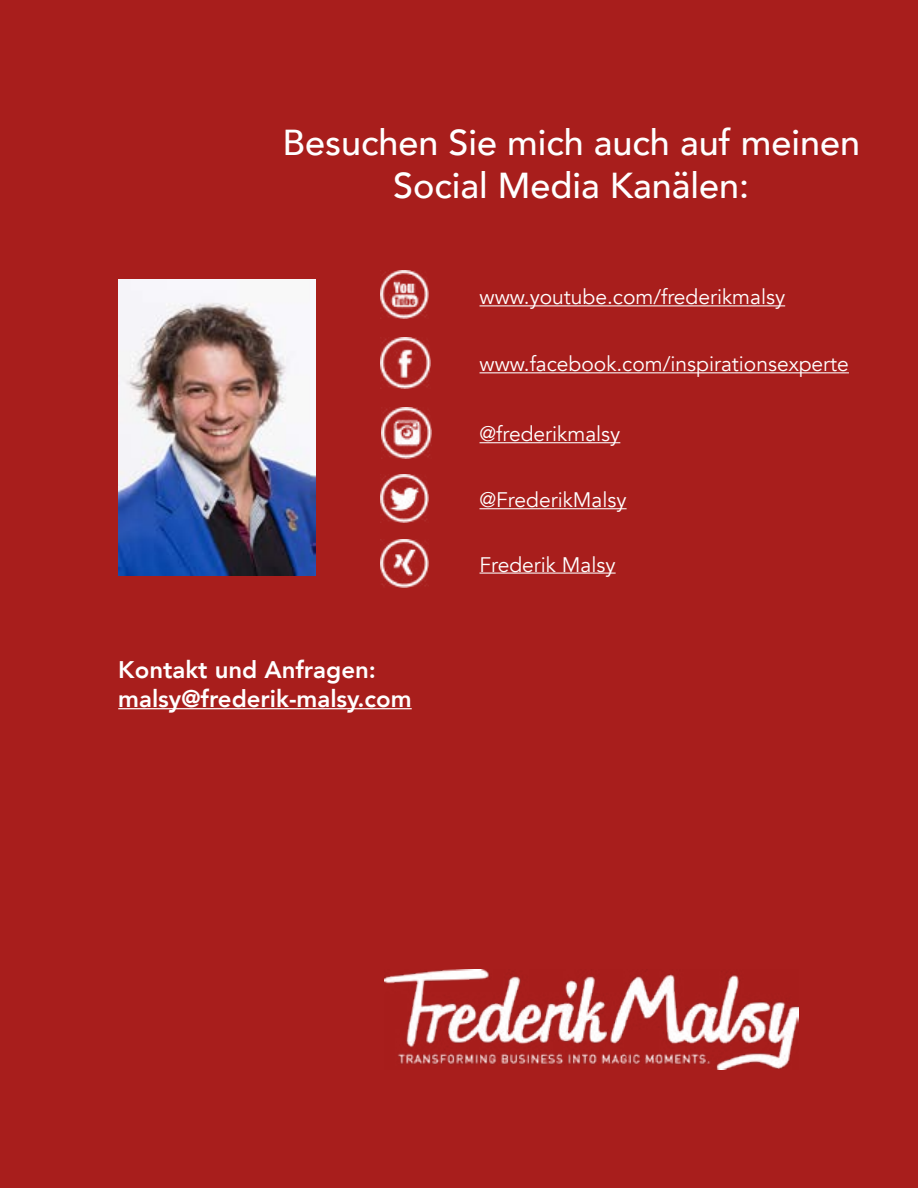
<style>
.page{position:relative;width:918px;height:1188px;background:#a81e1c}
.page>*{position:absolute;margin:0;border:0;box-sizing:border-box;transform-origin:0 0}
.t1{font:500 36px/43.2px "Avenir";color:#fff;text-align:center}
.t2{font:800 24px/28.8px "Avenir";color:#fff}
.t3{font:21px "Avenir";color:#fff}
</style>
<div class="page">
<img style="left:384px;top:969px;width:415px;height:100px">
<img style="left:380px;top:338px;width:51px;height:51px">
<img style="left:381px;top:408px;width:51px;height:50px">
<img style="left:380px;top:475px;width:48px;height:48px">
<img style="left:380px;top:539px;width:48px;height:48px">
<img style="left:380px;top:270px;width:48px;height:48px">
<hr style="left:118px;top:708px;width:294px;height:1px;background:#fff">
<hr style="left:480px;top:305px;width:305px;height:1px;background:#fff">
<hr style="left:480px;top:372px;width:369px;height:1px;background:#fff">
<hr style="left:480px;top:442px;width:140px;height:1px;background:#fff">
<hr style="left:480px;top:508px;width:147px;height:1px;background:#fff">
<hr style="left:480px;top:573px;width:136px;height:1px;background:#fff">
<img style="left:118px;top:280px;width:198px;height:296px">
<h1 class="t1" style="left:282px;top:119px;width:579px">Besuchen Sie mich auch auf meinen<br>Social Media Kanälen:</h1>
<p class="t3" style="left:480px;top:285px;width:307px">www.youtube.com/frederikmalsy</p>
<p class="t3" style="left:480px;top:352px;width:371px">www.facebook.com/inspirationsexperte</p>
<p class="t3" style="left:480px;top:421px;width:142px">@frederikmalsy</p>
<p class="t3" style="left:480px;top:487px;width:149px">@FrederikMalsy</p>
<p class="t2" style="left:118px;top:655px;width:295px">Kontakt und Anfragen: malsy@frederik-malsy.com</p>
<p class="t3" style="left:480px;top:552px;width:138px">Frederik Malsy</p>
</div>
